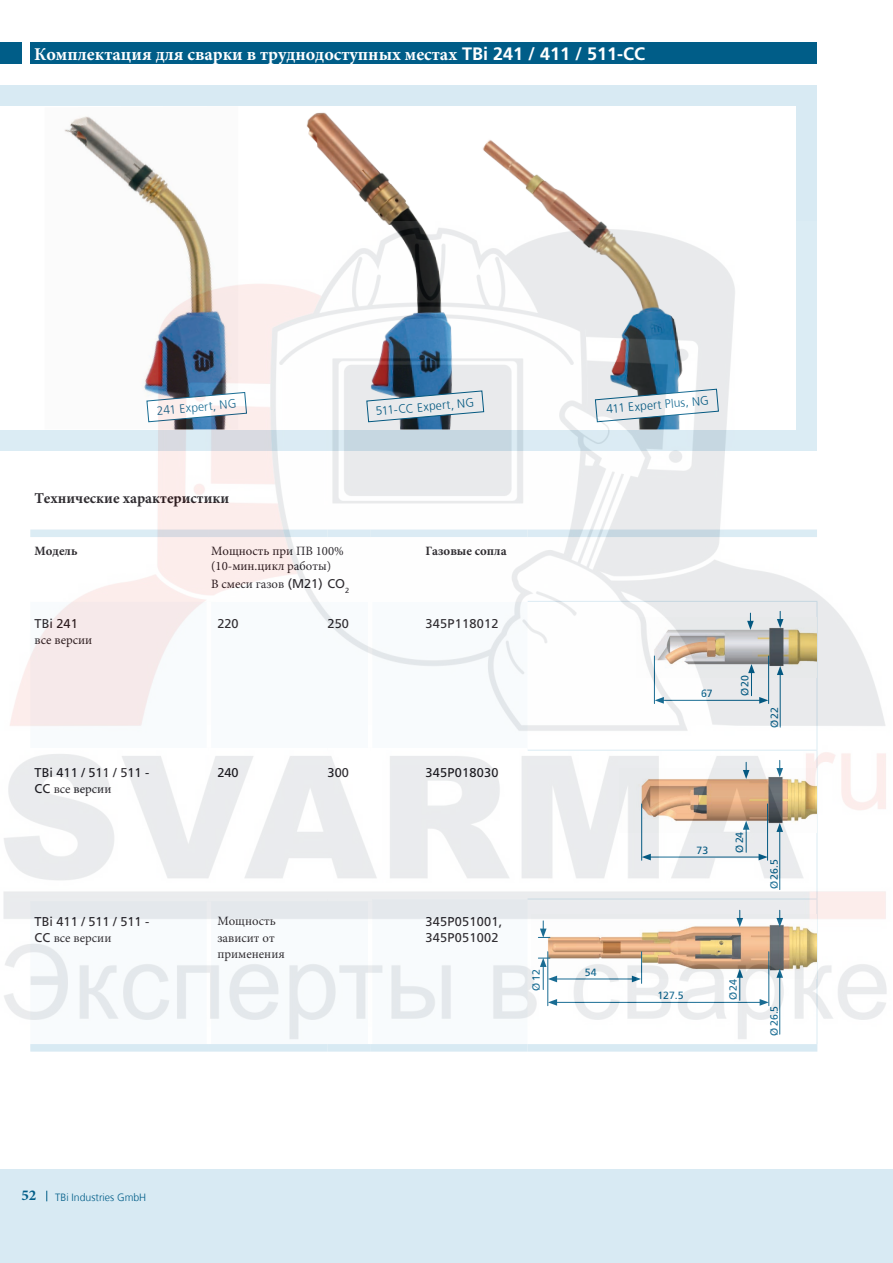
<style>
.page{position:relative;width:893px;height:1263px;background:#fff}
.page>*{position:absolute;margin:0;border:0;box-sizing:border-box;transform-origin:0 0}
.t1{font:700 18px "Minion Pro";color:#fff}
.t2{font:700 15px "Minion Pro";color:#1a171c}
.t3{font:700 15px "Minion Pro";color:#005d88}
.t4{font:12.75px/16.5px "Minion Pro";color:#1a171c}
.t5{font:12.75px/16.5px "Frutiger LT Std";letter-spacing:.02em;color:#1a171c}
.t6{font:12.75px "Frutiger LT Std";color:#1a171c}
.t7{font:700 12.75px "Minion Pro";color:#1a171c}
.t8{font:300 12px "Frutiger";color:#005d88}
.t9{font:10.5px "Frutiger LT Std";color:#005d88}
.t10{font:300 10.5px "Frutiger";color:#005d88}
.s1{font-family:"Frutiger LT Std"}
</style>
<div class="page">
<div style="left:0;top:1170px;width:893px;height:93px;background:#d8eaf3"></div>
<div style="left:30px;top:43px;width:786px;height:21px;background:#005d88"></div>
<div style="left:0;top:85px;width:816px;height:366px;background:#d8eaf3"></div>
<div style="left:0;top:106px;width:795px;height:323px;background:#fff"></div>
<hr style="left:817px;top:899px;width:1px;height:145px;background:#d8eaf3">
<div style="left:30px;top:1044px;width:179px;height:7px;background:#d8eaf3"></div>
<div style="left:209px;top:1044px;width:119px;height:7px;background:#d8eaf3"></div>
<div style="left:328px;top:1044px;width:42px;height:7px;background:#d8eaf3"></div>
<div style="left:370px;top:1044px;width:157px;height:7px;background:#d8eaf3"></div>
<div style="left:527px;top:1044px;width:290px;height:7px;background:#d8eaf3"></div>
<img style="left:64px;top:116px;width:133px;height:106px">
<img style="left:483px;top:140px;width:119px;height:82px">
<img style="left:306px;top:112px;width:113px;height:110px">
<div style="left:0;top:43px;width:21px;height:21px;background:#005d88"></div>
<img style="left:0;top:222px;width:887px;height:819px">
<h1 class="t1" style="left:34px;top:42px;width:613px">Комплектация для сварки в труднодоступных местах <span class="s1">TBi 241 / 411 / 511-CC</span></h1>
<p class="t8" style="left:156px;top:404px;width:81px;rotate:-5deg">241 Expert, NG</p>
<p class="t8" style="left:375px;top:404px;width:100px;rotate:-5deg">511-CC Expert, NG</p>
<p class="t8" style="left:606px;top:402px;width:104px;rotate:-5deg">411 Expert Plus, NG</p>
<p class="t2" style="left:34px;top:488px;width:196px">Технические характеристики</p>
<p class="t7" style="left:35px;top:542px;width:44px">Модель</p>
<p class="t4" style="left:211px;top:544px;width:134px;line-height:14.2px">Мощность при ПВ 100% (10-мин.цикл работы)</p>
<p class="t4" style="left:211px;top:576px;width:140px">В смеси газов <span class="s1">(M21) CO</span><sub>2</sub></p>
<p class="t7" style="left:425px;top:542px;width:83px">Газовые сопла</p>
<p class="t5" style="left:35px;top:615px;width:45px">TBi 241</p>
<p class="t4" style="left:35px;top:632px;width:59px">все версии</p>
<p class="t5" style="left:217px;top:615px;width:23px">220</p>
<p class="t5" style="left:328px;top:615px;width:23px">250</p>
<p class="t5" style="left:425px;top:615px;width:75px">345P118012</p>
<p class="t6" style="left:35px;top:765px;width:116px">TBi 411 / 511 / 511 -</p>
<p class="t4" style="left:35px;top:781px;width:78px"><span class="s1">CC</span> все версии</p>
<p class="t6" style="left:35px;top:914px;width:116px">TBi 411 / 511 / 511 -</p>
<p class="t4" style="left:35px;top:929px;width:78px"><span class="s1">CC</span> все версии</p>
<p class="t5" style="left:217px;top:764px;width:23px">240</p>
<p class="t5" style="left:328px;top:764px;width:23px">300</p>
<p class="t5" style="left:425px;top:764px;width:75px">345P018030</p>
<p class="t4" style="left:217px;top:913px;width:69px">Мощность зависит от применения</p>
<p class="t5" style="left:425px;top:913px;width:78px">345P051001,<br>345P051002</p>
<p class="t9" style="left:530px;top:990px;width:23px;rotate:-90deg">Ø12</p>
<p class="t9" style="left:585px;top:966px;width:13px">54</p>
<p class="t9" style="left:701px;top:687px;width:13px">67</p>
<p class="t9" style="left:739px;top:696px;width:23px;rotate:-90deg">Ø20</p>
<p class="t9" style="left:768px;top:728px;width:23px;rotate:-90deg">Ø22</p>
<p class="t9" style="left:696px;top:844px;width:13px">73</p>
<p class="t9" style="left:733px;top:853px;width:23px;rotate:-90deg">Ø24</p>
<p class="t9" style="left:768px;top:889px;width:31px;rotate:-90deg">Ø26.5</p>
<p class="t9" style="left:657px;top:989px;width:28px">127.5</p>
<p class="t9" style="left:727px;top:1000px;width:23px;rotate:-90deg">Ø24</p>
<p class="t9" style="left:768px;top:1035px;width:31px;rotate:-90deg">Ø26.5</p>
<p class="t3" style="left:21px;top:1185px;width:16px">52</p>
<p class="t10" style="left:55px;top:1192px;width:93px">TBi Industries GmbH</p>
</div>
